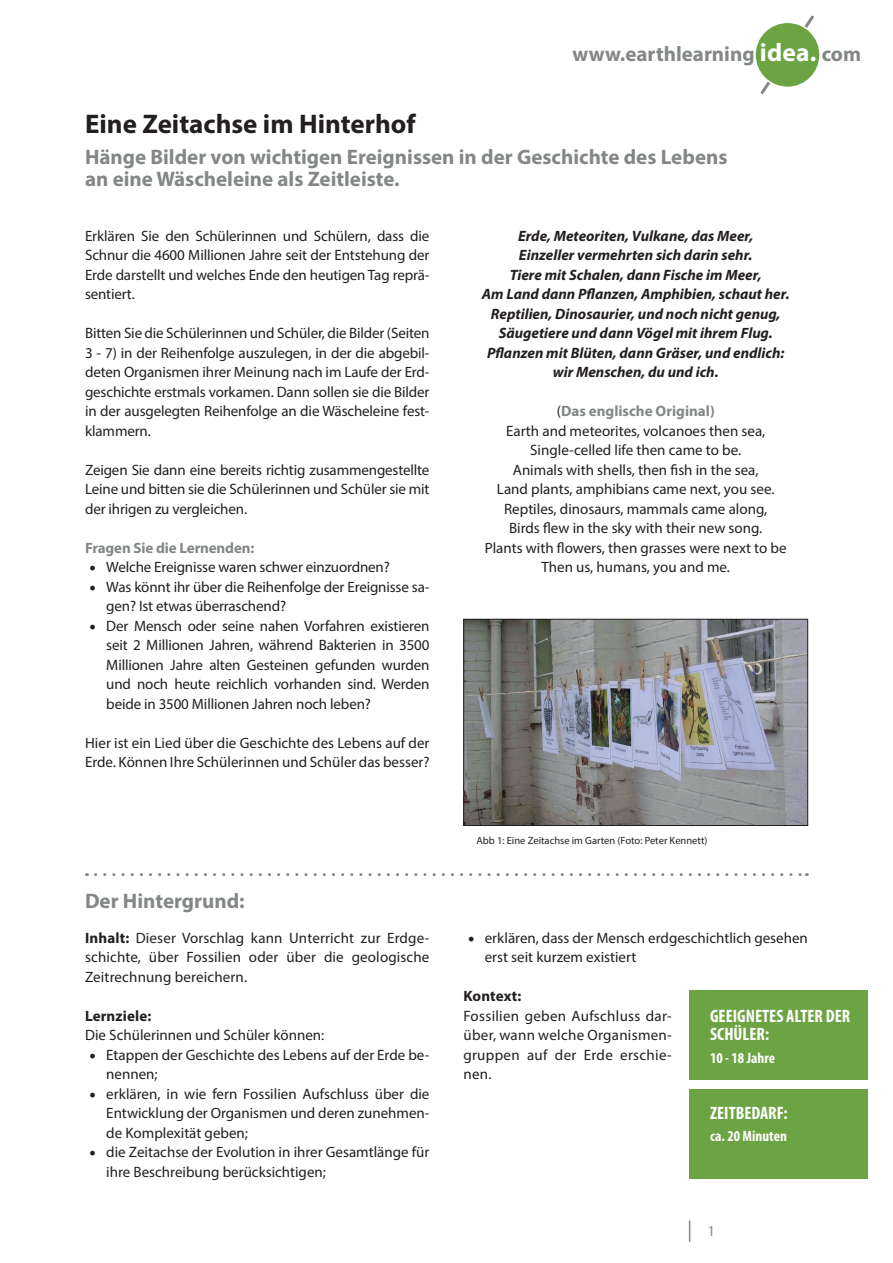
<style>
.page{position:relative;width:893px;height:1263px;background:#fff}
.page>*{position:absolute;margin:0;border:0;box-sizing:border-box;transform-origin:0 0}
.t1{font:700 27px "Myriad Pro";color:#231f20}
.t2{font:700 21px/22.5px "Myriad Pro";color:#848788}
.t3{font:700 condensed 18px/18px "Myriad Pro";color:#fff}
.t4{font:15px/19.5px "Myriad Pro";color:#231f20;text-align:justify}
.t5{font:italic 700 15px "Myriad Pro";color:#231f20}
.t6{font:700 15px "Myriad Pro";letter-spacing:-.005em;color:#848788}
.t7{font:700 condensed 15px "Myriad Pro";color:#fff}
.t8{font:700 15px "Myriad Pro";letter-spacing:.01em;color:#231f20}
.t9{font:15px "Myriad Pro";color:#848788}
.t10{font:10.5px "Myriad Pro";color:#231f20}
.s1{font-size:25.5px;color:#fff}
.s2{font-family:"Minion Pro";font-size:18px}
.s3{font-weight:700}
.s4{font-weight:400;color:#231f20}
</style>
<div class="page">
<svg style="left:760px;top:15px;width:54px;height:79px"></svg>
<div style="left:755px;top:22px;width:65px;height:65px;background:#6da443;border-radius:50%"></div>
<div style="left:754px;top:22px;width:67px;height:66px;border:2px solid #fff;border-radius:50%"></div>
<svg style="left:689px;top:1220px;width:1px;height:22px"></svg>
<svg style="left:96px;top:873px;width:711px;height:3px"></svg>
<div style="left:689px;top:991px;width:178px;height:89px;background:#6da443"></div>
<div style="left:689px;top:1089px;width:178px;height:90px;background:#6da443"></div>
<img style="left:465px;top:621px;width:341px;height:203px">
<div style="left:463px;top:619px;width:345px;height:207px;border:1px solid #231f20"></div>
<h2 class="t2" style="left:572px;top:42px;width:290px">www.earthlearning <span class="s1">idea.</span> com</h2>
<p class="t1" style="left:85px;top:106px;width:332px">Eine Zeitachse im Hinterhof</p>
<p class="t2" style="left:85px;top:145px;width:644px">Hänge Bilder von wichtigen Ereignissen in der Geschichte des Lebens an eine Wäscheleine als Zeitleiste.</p>
<p class="t4" style="left:85px;top:226px;width:346px">Erklären Sie den Schülerinnen und Schülern, dass die Schnur die 4600 Millionen Jahre seit der Entstehung der Erde darstellt und welches Ende den heutigen Tag reprä&shy;sentiert.</p>
<p class="t4" style="left:85px;top:323px;width:346px">Bitten Sie die Schülerinnen und Schüler, die Bilder (Seiten 3 - 7) in der Reihenfolge auszulegen, in der die abgebil&shy;deten Organismen ihrer Meinung nach im Laufe der Erd&shy;geschichte erstmals vorkamen. Dann sollen sie die Bilder in der ausgelegten Reihenfolge an die Wäscheleine fest&shy;klammern.</p>
<p class="t4" style="left:85px;top:460px;width:346px">Zeigen Sie dann eine bereits richtig zusammengestellte Leine und bitten sie die Schülerinnen und Schüler sie mit der ihrigen zu vergleichen.</p>
<p class="t6" style="left:85px;top:538px;width:171px">Fragen Sie die Lernenden:</p>
<p class="t4" style="left:89px;top:557px;width:302px"><span class="s2">•</span> Welche Ereignisse waren schwer einzuordnen?</p>
<p class="t4" style="left:106px;top:577px;width:325px;text-indent:-17px"><span class="s2">•</span> Was könnt ihr über die Reihenfolge der Ereignisse sa&shy;gen? Ist etwas überraschend?</p>
<p class="t4" style="left:106px;top:616px;width:325px;text-indent:-17px"><span class="s2">•</span> Der Mensch oder seine nahen Vorfahren existieren seit 2 Millionen Jahren, während Bakterien in 3500<br>Millionen Jahre alten Gesteinen gefunden wurden und noch heute reichlich vorhanden sind. Werden beide in 3500 Millionen Jahren noch leben?</p>
<p class="t4" style="left:85px;top:733px;width:346px">Hier ist ein Lied über die Geschichte des Lebens auf der<br>Erde. Können Ihre Schülerinnen und Schüler das besser?</p>
<p class="t2" style="left:85px;top:889px;width:161px">Der Hintergrund:</p>
<p class="t4" style="left:85px;top:928px;width:346px"><span class="s3">Inhalt:</span> Dieser Vorschlag kann Unterricht zur Erdge&shy;schichte, über Fossilien oder über die geologische Zeitrechnung bereichern.</p>
<p class="t8" style="left:85px;top:1006px;width:68px">Lernziele:</p>
<p class="t4" style="left:85px;top:1025px;width:241px">Die Schülerinnen und Schüler können:</p>
<p class="t4" style="left:106px;top:1045px;width:325px;text-indent:-17px"><span class="s2">•</span> Etappen der Geschichte des Lebens auf der Erde be&shy;nennen;</p>
<p class="t4" style="left:106px;top:1084px;width:325px;text-indent:-17px"><span class="s2">•</span> erklären, in wie fern Fossilien Aufschluss über die Entwicklung der Organismen und deren zunehmen&shy;de Komplexität geben;</p>
<p class="t4" style="left:106px;top:1142px;width:325px;text-indent:-17px"><span class="s2">•</span> die Zeitachse der Evolution in ihrer Gesamtlänge für ihre Beschreibung berücksichtigen;</p>
<p class="t5" style="left:518px;top:226px;width:237px">Erde, Meteoriten, Vulkane, das Meer,</p>
<p class="t5" style="left:519px;top:245px;width:235px">Einzeller vermehrten sich darin sehr.</p>
<p class="t5" style="left:510px;top:265px;width:253px">Tiere mit Schalen, dann Fische im Meer,</p>
<p class="t5" style="left:482px;top:284px;width:309px">Am Land dann Pflanzen, Amphibien, schaut her.</p>
<p class="t5" style="left:491px;top:304px;width:291px">Reptilien, Dinosaurier, und noch nicht genug,</p>
<p class="t5" style="left:499px;top:323px;width:275px">Säugetiere und dann Vögel mit ihrem Flug.</p>
<p class="t5" style="left:487px;top:343px;width:299px">Pflanzen mit Blüten, dann Gräser, und endlich:</p>
<p class="t5" style="left:553px;top:362px;width:167px">wir Menschen, du und ich.</p>
<p class="t6" style="left:557px;top:401px;width:159px"><span class="s4">(</span>Das englische Original)</p>
<p class="t4" style="left:506px;top:421px;width:261px">Earth and meteorites, volcanoes then sea,</p>
<p class="t4" style="left:530px;top:440px;width:213px">Single-celled life then came to be.</p>
<p class="t4" style="left:513px;top:460px;width:247px">Animals with shells, then fish in the sea,</p>
<p class="t4" style="left:497px;top:479px;width:279px">Land plants, amphibians came next, you see.</p>
<p class="t4" style="left:504px;top:499px;width:265px">Reptiles, dinosaurs, mammals came along,</p>
<p class="t4" style="left:509px;top:518px;width:255px">Birds flew in the sky with their new song.</p>
<p class="t4" style="left:485px;top:538px;width:303px">Plants with flowers, then grasses were next to be</p>
<p class="t4" style="left:541px;top:557px;width:190px">Then us, humans, you and me.</p>
<p class="t10" style="left:476px;top:834px;width:233px">Abb 1: Eine Zeitachse im Garten (Foto: Peter Kennett)</p>
<p class="t4" style="left:485px;top:928px;width:325px;text-indent:-17px"><span class="s2">•</span> erklären, dass der Mensch erdgeschichtlich gesehen erst seit kurzem existiert</p>
<p class="t8" style="left:463px;top:986px;width:59px">Kontext:</p>
<p class="t4" style="left:463px;top:1006px;width:210px">Fossilien geben Aufschluss dar&shy;über, wann welche Organismen&shy;gruppen auf der Erde erschie&shy;nen.</p>
<p class="t3" style="left:710px;top:1007px;width:142px">GEEIGNETES ALTER DER<br>SCHÜLER:</p>
<p class="t7" style="left:710px;top:1048px;width:66px">10 - 18 Jahre</p>
<p class="t3" style="left:710px;top:1103px;width:79px">ZEITBEDARF:</p>
<p class="t7" style="left:710px;top:1126px;width:78px">ca. 20 Minuten</p>
<p class="t9" style="left:707px;top:1222px;width:9px">1</p>
</div>
